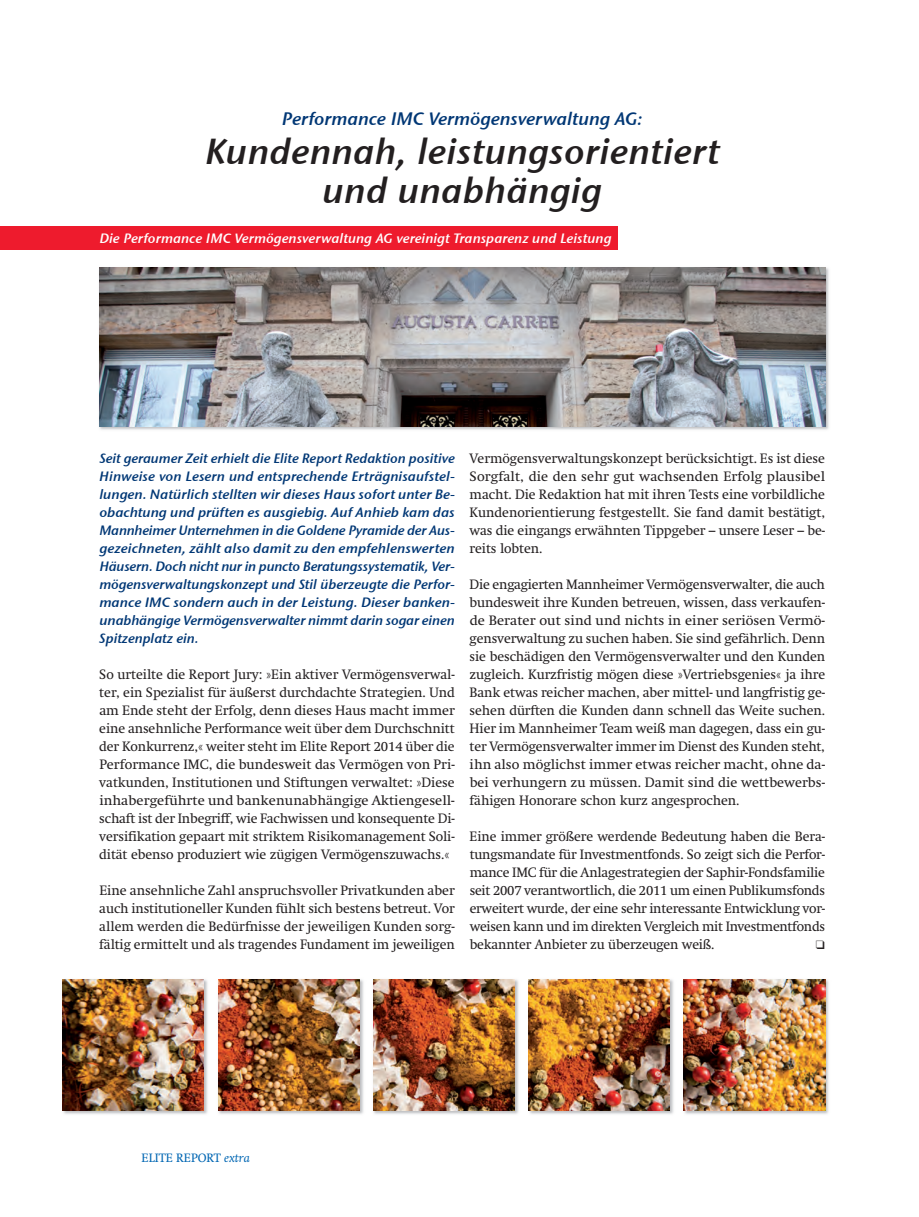
<style>
.page{position:relative;width:919px;height:1217px;background:#fff}
.page>*{position:absolute;margin:0;border:0;box-sizing:border-box;transform-origin:0 0}
.t1{font:36px/39px "Stone Sans Sem ITCTT Semi Ita";letter-spacing:.01em;color:#231f20;text-align:center}
.t2{font:18px "Stone Sans Sem ITCTT Semi Ita";color:#013775}
.t3{font:13.5px/18px "Swift";letter-spacing:-.005em;color:#231f20;text-align:justify}
.t4{font:13.5px/18px "Stone Sans Sem ITCTT Semi Ita";letter-spacing:-.005em;color:#013775;text-align:justify}
.t5{font:13.5px "Stone Sans Sem ITCTT Semi Ita";letter-spacing:.005em;color:#fff}
.t6{font:12px "Swift";color:#0166b3}
.s1{font-style:italic}
</style>
<div class="page">
<img style="left:99px;top:267px;width:730px;height:163px">
<img style="left:99px;top:267px;width:726px;height:159px">
<img style="left:62px;top:979px;width:767px;height:135px">
<img style="left:528px;top:979px;width:141px;height:131px">
<img style="left:63px;top:979px;width:141px;height:131px">
<img style="left:218px;top:979px;width:141px;height:131px">
<img style="left:373px;top:979px;width:141px;height:131px">
<img style="left:684px;top:979px;width:141px;height:131px">
<div style="left:0;top:227px;width:617px;height:23px;background:#ee1b2d"></div>
<h2 class="t2" style="left:282px;top:108px;width:362px">Performance IMC Vermögensverwaltung AG:</h2>
<h1 class="t1" style="left:205px;top:132px;width:516px">Kundennah, leistungsorientiert und unabhängig</h1>
<p class="t5" style="left:99px;top:230px;width:513px">Die Performance IMC Vermögensverwaltung AG vereinigt Transparenz und Leistung</p>
<p class="t4" style="left:99px;top:449px;width:357px">Seit geraumer Zeit erhielt die Elite Report Redaktion posi tive Hinweise von Lesern und entsprechende Erträgnisaufstel&shy;lungen. Natürlich stellten wir dieses Haus sofort unter Be&shy;obachtung und prüften es ausgiebig. Auf Anhieb kam das Mannheimer Unternehmen in die Goldene Pyramide der Aus&shy;gezeichneten, zählt also damit zu den empfehlenswerten Häusern. Doch nicht nur in puncto Beratungssystematik, Ver&shy;mögensverwaltungskonzept und Stil überzeugte die Perfor&shy;mance IMC sondern auch in der Leistung. Dieser bank en - un ab hängige Vermögensverwalter nimmt darin sogar einen Spitzenplatz ein.</p>
<p class="t3" style="left:99px;top:665px;width:357px">So urteilte die Report Jury: »Ein aktiver Vermögensverwal&shy;ter, ein Spezialist für äußerst durchdachte Strategien. Und am Ende steht der Erfolg, denn dieses Haus macht im mer eine ansehnliche Performance weit über dem Durchschnitt der Konkurrenz,« weiter steht im Elite Report 2014 über die Performance IMC, die bundesweit das Vermögen von Pri&shy;vatkunden, Institutionen und Stiftungen verwaltet: »Diese inhabergeführte und bankenunabhängige Aktiengesell&shy;schaft ist der Inbegriff, wie Fachwissen und konsequente Di&shy;versifikation gepaart mit striktem Risikomanagement Soli&shy;dität ebenso produziert wie zügigen Vermögenszuwachs.«</p>
<p class="t3" style="left:99px;top:881px;width:357px">Eine ansehnliche Zahl anspruchsvoller Privatkunden aber auch institutioneller Kunden fühlt sich bestens betreut. Vor allem werden die Bedürfnisse der jeweiligen Kunden sorg&shy;fältig ermittelt und als tragendes Fundament im jeweili gen</p>
<p class="t3" style="left:469px;top:449px;width:357px">Vermögensverwaltungskonzept berücksichtigt. Es ist diese Sorgfalt, die den sehr gut wachsenden Erfolg plausibel macht. Die Redaktion hat mit ihren Tests eine vorbildliche Kundenorientierung festgestellt. Sie fand damit bestätigt, was die eingangs erwähnten Tippgeber – unsere Leser – be&shy;reits lobten.</p>
<p class="t3" style="left:469px;top:575px;width:357px">Die engagierten Mannheimer Vermögensverwalter, die auch bundesweit ihre Kunden betreuen, wissen, dass verkaufen&shy;de Berater out sind und nichts in einer seriösen Vermö&shy;gensverwaltung zu suchen haben. Sie sind gefährlich. Denn sie beschädigen den Vermögensverwalter und den Kunden zugleich. Kurzfristig mögen diese »Vertriebsgenies« ja ihre Bank etwas reicher machen, aber mittel- und langfristig ge&shy;sehen dürften die Kunden dann schnell das Weite suchen.<br>Hier im Mannheimer Team weiß man dagegen, dass ein gu - ter Vermögensverwalter immer im Dienst des Kunden steht, ihn also möglichst immer etwas reicher macht, ohne da&shy;bei verhungern zu müssen. Damit sind die wettbewerbs&shy;fähigen Honorare schon kurz angesprochen.</p>
<p class="t3" style="left:469px;top:827px;width:357px">Eine immer größere werdende Bedeutung haben die Be ra - tungs mandate für Investmentfonds. So zeigt sich die Per for - mance IMC für die Anlagestrategien der Saphir-Fondsfamilie seit 2007 verantwortlich, die 2011 um einen Publikumsfonds erweitert wurde, der eine sehr interessante Entwicklung vor&shy;weisen kann und im direkten Vergleich mit In vestmentfonds bekannter Anbieter zu überzeugen weiß.</p>
<p class="t6" style="left:142px;top:1150px;width:110px">ELITE REPORT <span class="s1">extra</span></p>
</div>
